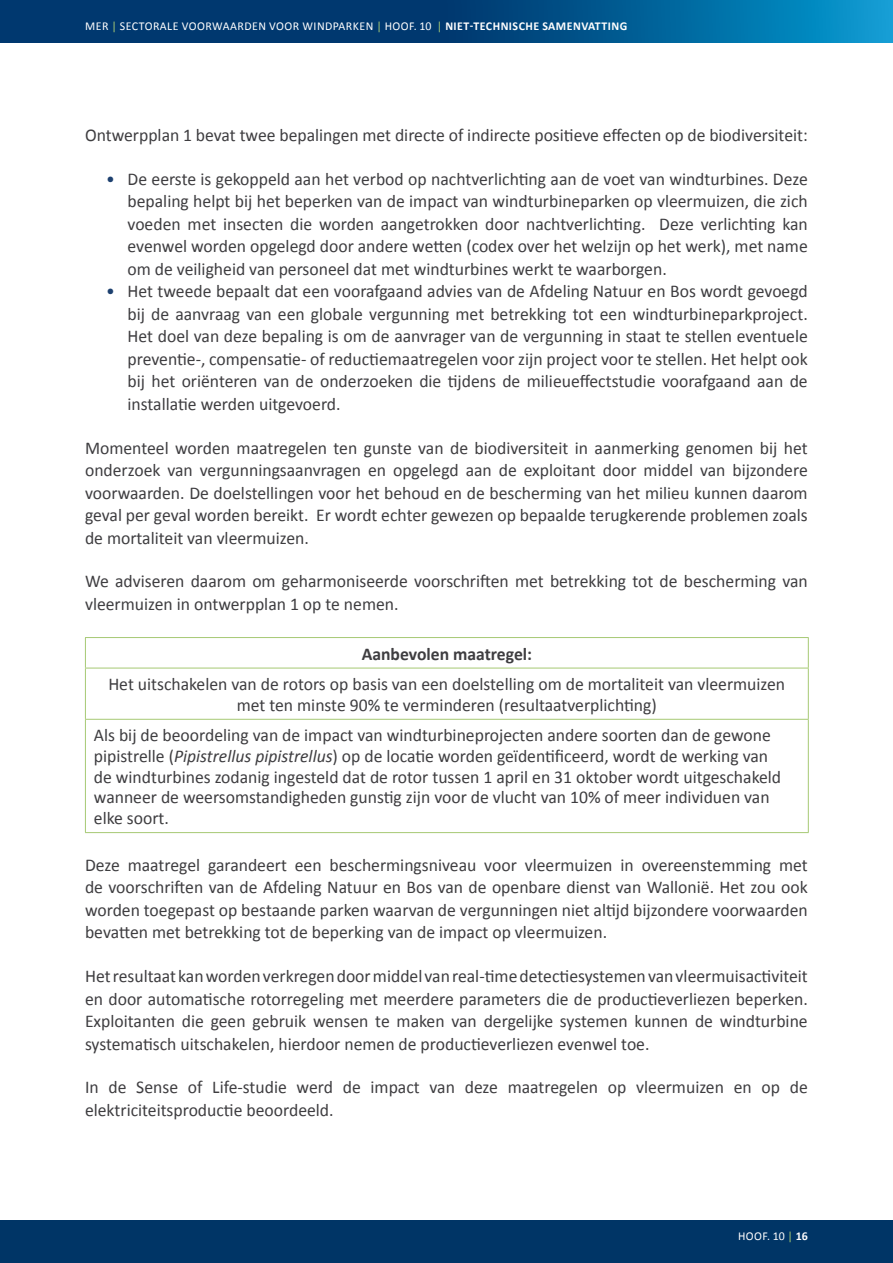
<style>
.page{position:relative;width:893px;height:1263px;background:#fff}
.page>*{position:absolute;margin:0;border:0;box-sizing:border-box;transform-origin:0 0}
.t1{font:18px/22.5px "Calibri";color:#3e3d40;text-align:justify}
.t2{font:700 18px "Calibri";color:#3e3d40}
.t3{font:12px "Calibri";letter-spacing:.04em;color:#fff}
.s1{color:#a6c974}
.s2{font-weight:700}
.s3{color:#1d406f}
.s4{font-style:italic}
</style>
<div class="page">
<div style="left:0;top:1220px;width:893px;height:43px;background:#003566"></div>
<svg style="left:0;top:0;width:893px;height:43px;background:#015086"></svg>
<hr style="left:85px;top:637px;width:724px;height:1px;background:#a6c974">
<hr style="left:85px;top:638px;width:1px;height:30px;background:#a6c974">
<hr style="left:808px;top:638px;width:1px;height:30px;background:#a6c974">
<hr style="left:85px;top:668px;width:724px;height:1px;background:#a6c974">
<hr style="left:85px;top:668px;width:1px;height:51px;background:#a6c974">
<hr style="left:808px;top:668px;width:1px;height:51px;background:#a6c974">
<hr style="left:85px;top:719px;width:724px;height:1px;background:#a6c974">
<hr style="left:85px;top:720px;width:1px;height:112px;background:#a6c974">
<hr style="left:808px;top:720px;width:1px;height:112px;background:#a6c974">
<hr style="left:85px;top:832px;width:724px;height:1px;background:#a6c974">
<p class="t3" style="left:85px;top:19px;width:543px">MER <span class="s1">|</span> SECTORALE VOORWAARDEN VOOR WINDPARKEN <span class="s1">|</span> HOOF. 10 <span class="s1">|</span> <span class="s2">NIET-TECHNISCHE SAMENVATTING</span></p>
<p class="t1" style="left:85px;top:124px;width:724px">Ontwerpplan 1 bevat twee bepalingen met directe of indirecte positieve effecten op de biodiversiteit:</p>
<p class="t1" style="left:128px;top:168px;width:682px;text-indent:-21px"><span class="s3">•</span> De eerste is gekoppeld aan het verbod op nachtverlichting aan de voet van windturbines. Deze bepaling helpt bij het beperken van de impact van windturbineparken op vleermuizen, die zich voeden met insecten die worden aangetrokken door nachtverlichting. Deze verlichting kan evenwel worden opgelegd door andere wetten (codex over het welzijn op het werk), met name om de veiligheid van personeel dat met windturbines werkt te waarborgen.</p>
<p class="t1" style="left:128px;top:280px;width:682px;text-indent:-21px"><span class="s3">•</span> Het tweede bepaalt dat een voorafgaand advies van de Afdeling Natuur en Bos wordt gevoegd bij de aanvraag van een globale vergunning met betrekking tot een windturbineparkproject.<br>Het doel van deze bepaling is om de aanvrager van de vergunning in staat te stellen eventuele preventie-, compensatie- of reductiemaatregelen voor zijn project voor te stellen. Het helpt ook bij het oriënteren van de onderzoeken die tijdens de milieueffectstudie voorafgaand aan de installatie werden uitgevoerd.</p>
<p class="t1" style="left:85px;top:436px;width:724px">Momenteel worden maatregelen ten gunste van de biodiversiteit in aanmerking genomen bij het onderzoek van vergunningsaanvragen en opgelegd aan de exploitant door middel van bijzondere voorwaarden. De doelstellingen voor het behoud en de bescherming van het milieu kunnen daarom geval per geval worden bereikt. Er wordt echter gewezen op bepaalde terugkerende problemen zoals de mortaliteit van vleermuizen.</p>
<p class="t1" style="left:85px;top:570px;width:724px">We adviseren daarom om geharmoniseerde voorschriften met betrekking tot de bescherming van vleermuizen in ontwerpplan 1 op te nemen.</p>
<p class="t2" style="left:362px;top:642px;width:172px">Aanbevolen maatregel:</p>
<p class="t1" style="left:108px;top:674px;width:678px;line-height:20.7px;text-align:center">Het uitschakelen van de rotors op basis van een doelstelling om de mortaliteit van vleermuizen met ten minste 90% te verminderen (resultaatverplichting)</p>
<p class="t1" style="left:94px;top:725px;width:689px;line-height:20.7px;text-align:left">Als bij de beoordeling van de impact van windturbineprojecten andere soorten dan de gewone pipistrelle (<span class="s4">Pipistrellus pipistrellus</span>) op de locatie worden geïdentificeerd, wordt de werking van de windturbines zodanig ingesteld dat de rotor tussen 1 april en 31 oktober wordt uitgeschakeld wanneer de weersomstandigheden gunstig zijn voor de vlucht van 10% of meer individuen van elke soort.</p>
<p class="t1" style="left:85px;top:853px;width:724px">Deze maatregel garandeert een beschermingsniveau voor vleermuizen in overeenstemming met de voorschriften van de Afdeling Natuur en Bos van de openbare dienst van Wallonië. Het zou ook worden toegepast op bestaande parken waarvan de vergunningen niet altijd bijzondere voorwaarden bevatten met betrekking tot de beperking van de impact op vleermuizen.</p>
<p class="t1" style="left:85px;top:965px;width:724px">Het resultaat kan worden verkregen door middel van real-time detectiesystemen van vleermuisactiviteit en door automatische rotorregeling met meerdere parameters die de productieverliezen beperken.<br>Exploitanten die geen gebruik wensen te maken van dergelijke systemen kunnen de windturbine systematisch uitschakelen, hierdoor nemen de productieverliezen evenwel toe.</p>
<p class="t1" style="left:85px;top:1076px;width:724px">In de Sense of Life-studie werd de impact van deze maatregelen op vleermuizen en op de elektriciteitsproductie beoordeeld.</p>
<p class="t3" style="left:738px;top:1228px;width:71px">HOOF. 10 <span class="s1">|</span> <span class="s2">16</span></p>
</div>
